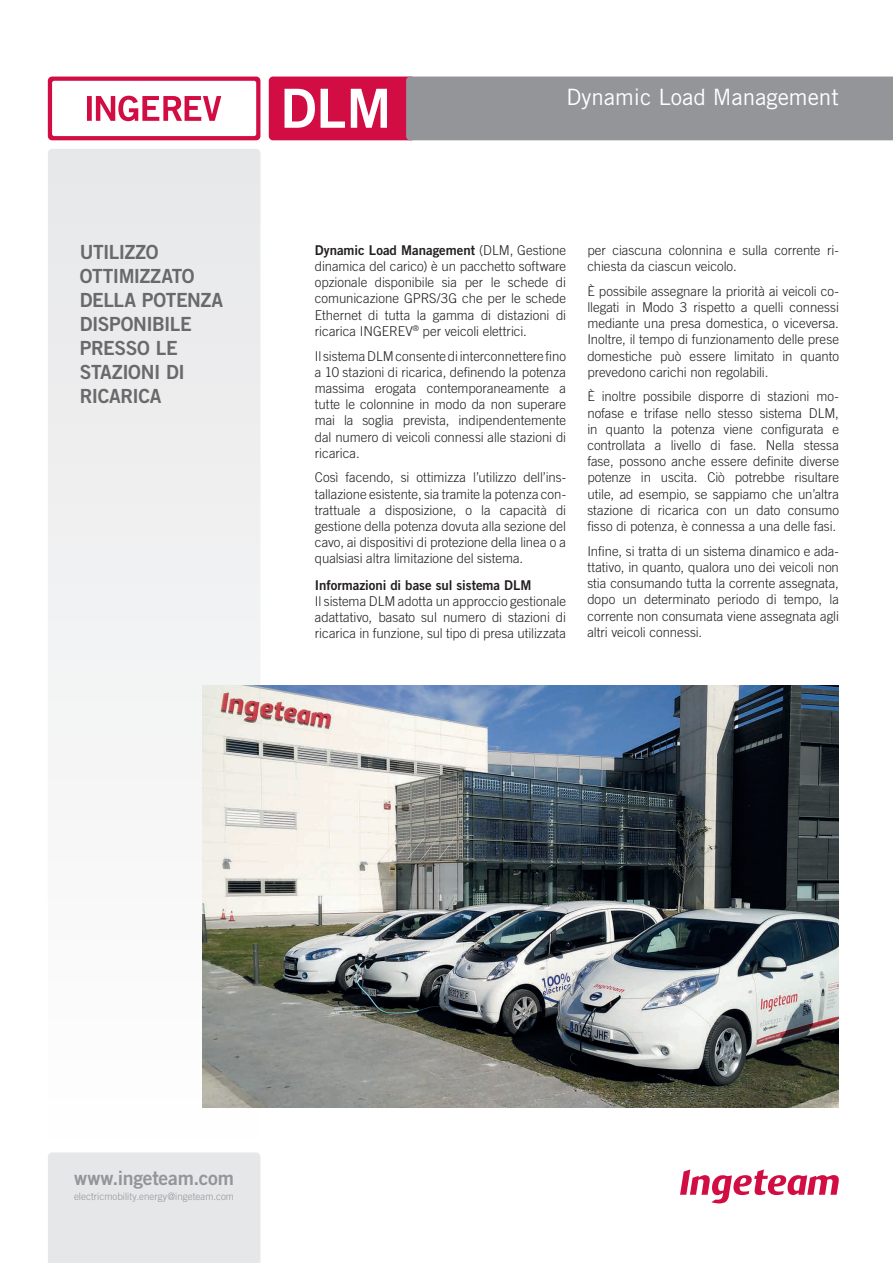
<style>
.page{position:relative;width:893px;height:1263px;background:#fff}
.page>*{position:absolute;margin:0;border:0;box-sizing:border-box;transform-origin:0 0}
.t1{font:54px "Trade Gothic LT Std Bd 2";color:#fff}
.t2{font:22.5px "Trade Gothic LT Std";color:#fff}
.t3{font:19.5px/24px "Trade Gothic LT Std Bd 2";letter-spacing:-.02em;color:#69696c}
.t4{font:19.5px "Trade Gothic LT Std Bd 2";letter-spacing:-.015em;color:#939598}
.t5{font:300 13.5px/16.2px "Trade Gothic LT Std";letter-spacing:-.005em;color:#231f20;text-align:justify}
.t6{font:13.5px "Trade Gothic LT Std Bd 2";letter-spacing:-.005em;color:#231f20}
.t7{font:300 10.2px "Trade Gothic LT Std";letter-spacing:.01em;color:#939598;scale:.95 1}
.s1{font-family:"Trade Gothic LT Std";font-weight:300}
</style>
<div class="page">
<svg style="left:48px;top:77px;width:212px;height:63px;background:#d31449"></svg>
<div style="left:52px;top:81px;width:204px;height:55px;background:#fff;border-radius:2px"></div>
<div style="left:48px;top:149px;width:212px;height:1013px;background:#f1f2f3;border-radius:4px"></div>
<div style="left:48px;top:1152px;width:212px;height:111px;background:#e6e7e9"></div>
<svg style="left:269px;top:77px;width:624px;height:63px;background:#a07685"></svg>
<svg style="left:680px;top:1169px;width:159px;height:34px"></svg>
<svg style="left:87px;top:96px;width:134px;height:25px"></svg>
<img style="left:202px;top:686px;width:637px;height:421px">
<h3 class="t3" style="left:80px;top:240px;width:145px">UTILIZZO<br>OTTIMIZZATO<br>DELLA POTENZA<br>DISPONIBILE<br>PRESSO LE<br>STAZIONI DI<br>RICARICA</h3>
<h1 class="t1" style="left:280px;top:75px;width:113px">DLM</h1>
<h2 class="t2" style="left:566px;top:83px;width:274px">Dynamic Load Management</h2>
<p class="t6" style="left:315px;top:242px;width:253px">Dynamic Load Management <span class="s1">(DLM, Gestione</span></p>
<p class="t5" style="left:315px;top:258px;width:253px">dinamica del carico) è un pacchetto software opzionale disponibile sia per le schede di comunicazione GPRS/3G che per le schede Ethernet di tutta la gamma di distazioni di ricarica INGEREV<sup>®</sup> per veicoli elettrici.</p>
<p class="t5" style="left:315px;top:347px;width:253px">Il sistema DLM consente di interconnettere fino a 10 stazioni di ricarica, definendo la potenza massima erogata contemporaneamente a tutte le colonnine in modo da non superare mai la soglia prevista, indipendentemente dal numero di veicoli connessi alle stazioni di ricarica.</p>
<p class="t5" style="left:315px;top:469px;width:253px">Così facendo, si ottimizza l’utilizzo dell’ins&shy;tallazione esistente, sia tramite la potenza con&shy;trattuale a disposizione, o la capacità di gestione della potenza dovuta alla sezione del cavo, ai dispositivi di protezione della linea o a qualsiasi altra limitazione del sistema.</p>
<p class="t6" style="left:315px;top:576px;width:218px">Informazioni di base sul sistema DLM</p>
<p class="t5" style="left:315px;top:593px;width:253px">Il sistema DLM adotta un approccio gestionale adattativo, basato sul numero di stazioni di ricarica in funzione, sul tipo di presa utilizzata</p>
<p class="t5" style="left:587px;top:242px;width:253px">per ciascuna colonnina e sulla corrente ri&shy;chiesta da ciascun veicolo.</p>
<p class="t5" style="left:587px;top:283px;width:253px">È possibile assegnare la priorità ai veicoli co&shy;llegati in Modo 3 rispetto a quelli connessi mediante una presa domestica, o viceversa.<br>Inoltre, il tempo di funzionamento delle prese domestiche può essere limitato in quanto prevedono carichi non regolabili.</p>
<p class="t5" style="left:587px;top:388px;width:253px">È inoltre possibile disporre di stazioni mo&shy;nofase e trifase nello stesso sistema DLM, in quanto la potenza viene configurata e controllata a livello di fase. Nella stessa fase, possono anche essere definite diverse potenze in uscita. Ciò potrebbe risultare utile, ad esempio, se sappiamo che un’altra stazione di ricarica con un dato consumo fisso di potenza, è connessa a una delle fasi.</p>
<p class="t5" style="left:587px;top:543px;width:253px">Infine, si tratta di un sistema dinamico e ada&shy;ttativo, in quanto, qualora uno dei veicoli non stia consumando tutta la corrente assegnata, dopo un determinato periodo di tempo, la corrente non consumata viene assegnata agli altri veicoli connessi.</p>
<h3 class="t4" style="left:74px;top:1166px;width:161px">www.ingeteam.com</h3>
<p class="t7" style="left:74px;top:1190px;width:170px">electricmobility.energy@ingeteam.com</p>
</div>
